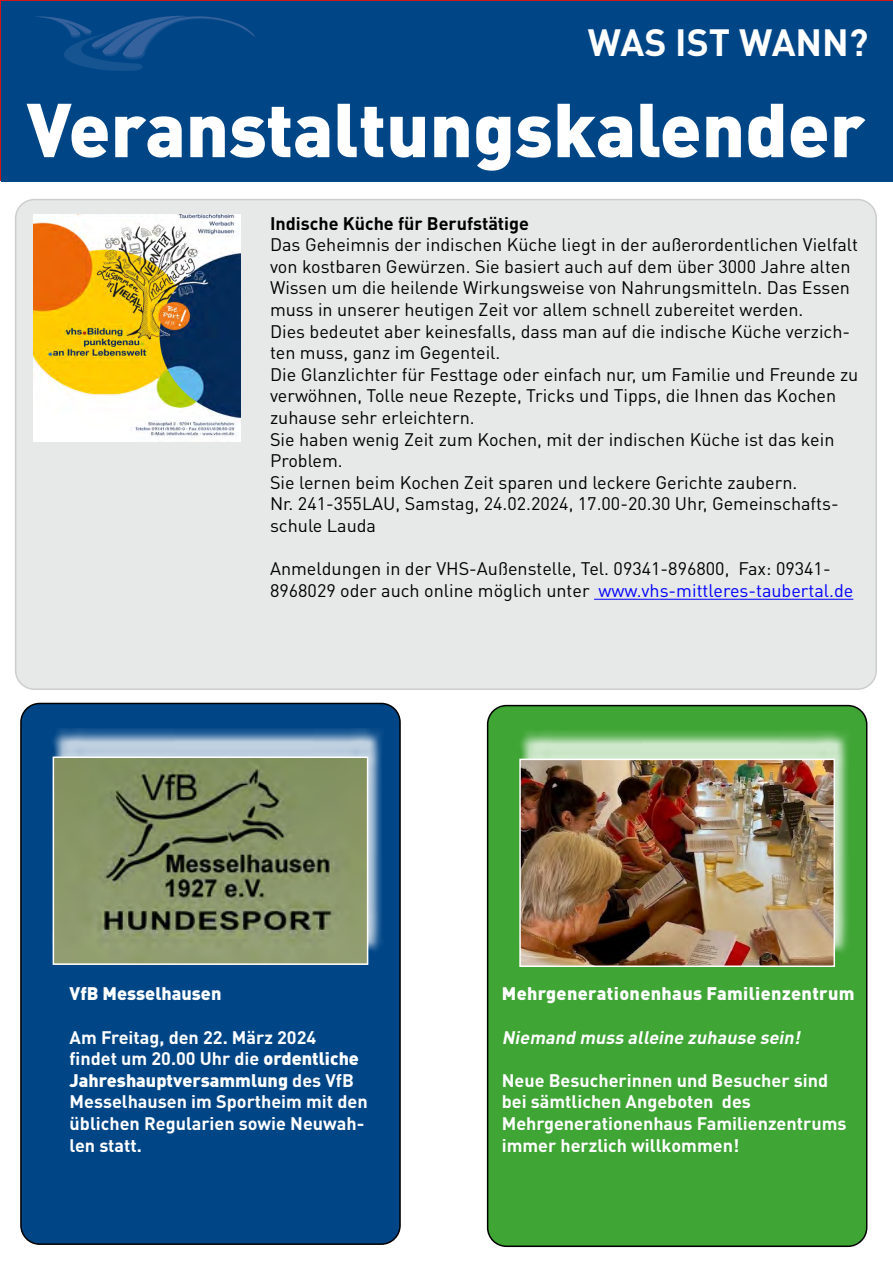
<style>
.page{position:relative;width:893px;height:1263px;background:#fff}
.page>*{position:absolute;margin:0;border:0;box-sizing:border-box;transform-origin:0 0}
.t1{font:900 75px "DIN Pro";color:#fff}
.t2{font:700 37.5px "DIN Pro";letter-spacing:.01em;color:#fff}
.t3{font:18px/21.6px "DIN Pro";color:#000}
.t4{font:700 18px/21.6px "DIN Pro";color:#fff}
.t5{font:900 18px "DIN Pro";letter-spacing:.02em;color:#fff}
.t6{font:italic 700 18px "DIN Pro";color:#fff}
.t7{font:700 18px "DIN Pro";color:#000}
.t8{font:900 18px "DIN Pro";color:#fff}
.s1{color:#00f}
.s2{font-weight:900}
</style>
<div class="page">
<div style="left:21px;top:703px;width:379px;height:541px;background:#004687;border-radius:19px"></div>
<div style="left:20px;top:703px;width:381px;height:542px;border:2px solid #000;border-radius:19px"></div>
<div style="left:16px;top:200px;width:860px;height:489px;background:#e7e8e8;border-radius:19px"></div>
<div style="left:1px;top:2px;width:892px;height:180px;background:#004687"></div>
<svg style="left:36px;top:15px;width:219px;height:56px"></svg>
<img style="left:33px;top:214px;width:207px;height:227px">
<hr style="left:594px;top:599px;width:259px;height:1px;background:#00f">
<div style="left:52px;top:728px;width:332px;height:225px;background:#fff;opacity:.75"></div>
<img style="left:56px;top:759px;width:309px;height:203px">
<div style="left:53px;top:756px;width:315px;height:209px;border:2px solid #fff"></div>
<div style="left:488px;top:706px;width:379px;height:540px;background:#3fa535;border-radius:19px"></div>
<div style="left:487px;top:705px;width:380px;height:542px;border:2px solid #000;border-radius:19px"></div>
<div style="left:518px;top:730px;width:332px;height:225px;background:#fff;opacity:.75"></div>
<img style="left:522px;top:762px;width:310px;height:202px">
<div style="left:519px;top:759px;width:316px;height:208px;border:2px solid #fff"></div>
<h2 class="t2" style="left:402px;top:15px;width:467px">FREIWILLIGE FEUERWEHR</h2>
<h2 class="t2" style="left:588px;top:17px;width:282px">WAS IST WANN?</h2>
<h1 class="t1" style="left:26px;top:77px;width:808px">Aktuelle Informatio en</h1>
<h1 class="t1" style="left:27px;top:79px;width:840px">Veranstaltungskalender</h1>
<p class="t7" style="left:270px;top:211px;width:261px">Indische Küche für Berufstätige</p>
<p class="t3" style="left:270px;top:233px;width:590px">Das Geheimnis der indischen Küche liegt in der außerordentlichen Vielfalt von kostbaren Gewürzen. Sie basiert auch auf dem über 3000 Jahre alten Wissen um die heilende Wirkungsweise von Nahrungsmitteln. Das Essen muss in unserer heutigen Zeit vor allem schnell zubereitet werden.<br>Dies bedeutet aber keinesfalls, dass man auf die indische Küche verzich&shy;ten muss, ganz im Gegenteil.<br>Die Glanzlichter für Festtage oder einfach nur, um Familie und Freunde zu verwöhnen, Tolle neue Rezepte, Tricks und Tipps, die Ihnen das Kochen zuhause sehr erleichtern.<br>Sie haben wenig Zeit zum Kochen, mit der indischen Küche ist das kein Problem.<br>Sie lernen beim Kochen Zeit sparen und leckere Gerichte zaubern.<br>Nr. 241-355LAU, Samstag, 24.02.2024, 17.00-20.30 Uhr, Gemeinschafts&shy;schule Lauda</p>
<p class="t3" style="left:270px;top:557px;width:585px">Anmeldungen in der VHS-Außenstelle, Tel. 09341-896800, Fax: 09341-<br>8968029 oder auch online möglich unter <span class="s1">www.vhs-mittleres-taubertal.de</span></p>
<p class="t8" style="left:70px;top:981px;width:153px">VfB Messelhausen</p>
<p class="t4" style="left:70px;top:1025px;width:300px">Am Freitag, den 22. März 2024 findet um 20.00 Uhr die <span class="s2">ordentliche<br>Jahreshauptversammlung</span> des VfB<br>Messelhausen im Sportheim mit den üblichen Regularien sowie Neuwah&shy;len statt.</p>
<p class="t5" style="left:502px;top:981px;width:354px">Mehrgenerationenhaus Familienzentrum</p>
<p class="t6" style="left:502px;top:1025px;width:304px">Niemand muss alleine zuhause sein!</p>
<p class="t4" style="left:502px;top:1069px;width:346px">Neue Besucherinnen und Besucher sind bei sämtlichen Angeboten des Mehrgenerationenhaus Familienzentrums immer herzlich willkommen!</p>
</div>
